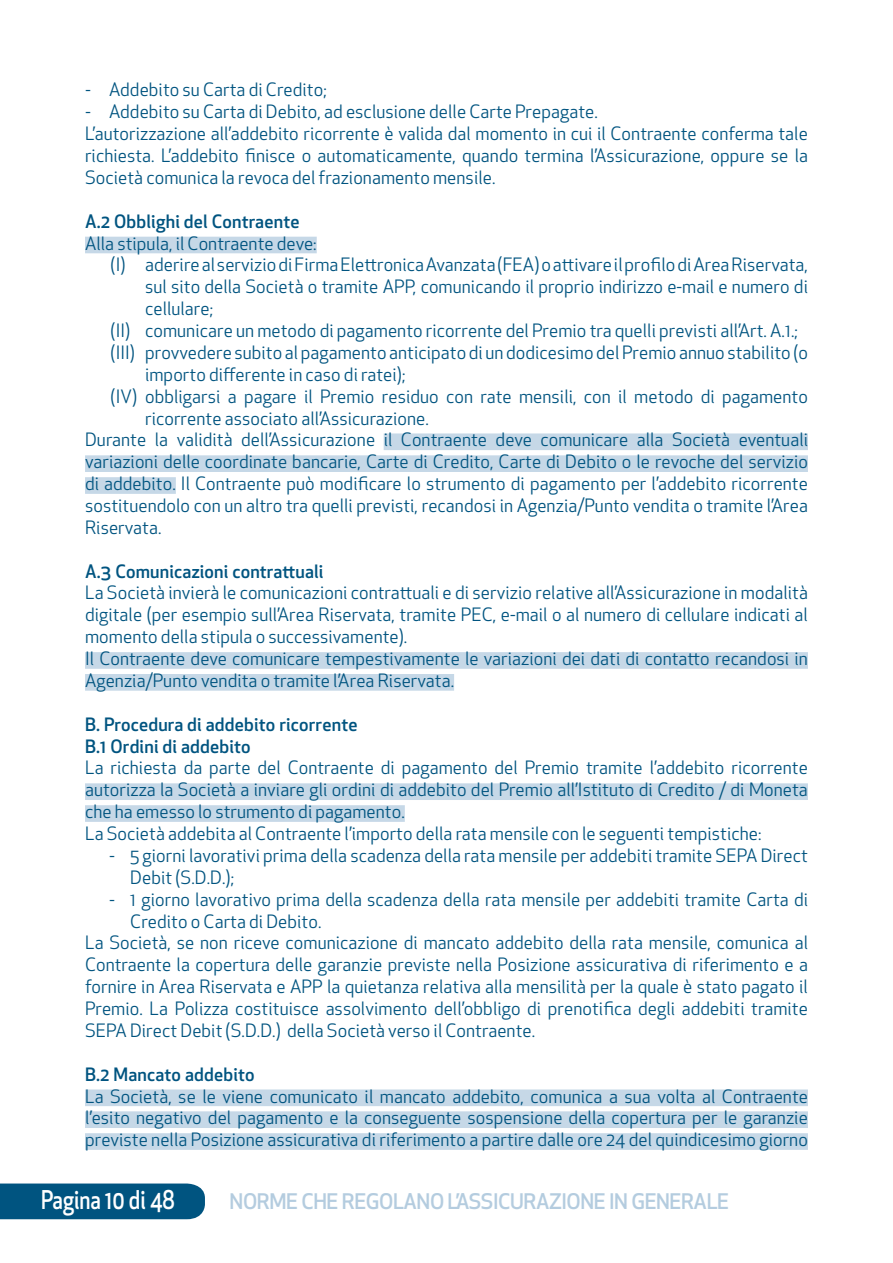
<style>
.page{position:relative;width:893px;height:1263px;background:#fff}
.page>*{position:absolute;margin:0;border:0;box-sizing:border-box;transform-origin:0 0}
.t1{font:500 25.2px "Apex New";color:#fff;scale:.83 1}
.t2{font:500 21px "Apex New";letter-spacing:-.02em;color:#b4ccdf}
.t3{font:18px/21.9px "Apex New";letter-spacing:.005em;color:#005480}
.t4{font:500 18px/21.9px "Apex New";letter-spacing:.01em;color:#005480}
</style>
<div class="page">
<div style="left:0;top:1183px;width:205px;height:36px;background:#005480"></div>
<div style="left:85px;top:237px;width:232px;height:16px;background:#c6d8e7"></div>
<div style="left:384px;top:433px;width:424px;height:17px;background:#c6d8e7"></div>
<div style="left:85px;top:455px;width:723px;height:17px;background:#c6d8e7"></div>
<div style="left:85px;top:477px;width:91px;height:17px;background:#c6d8e7"></div>
<div style="left:85px;top:652px;width:723px;height:17px;background:#c6d8e7"></div>
<div style="left:85px;top:674px;width:369px;height:17px;background:#c6d8e7"></div>
<div style="left:85px;top:783px;width:723px;height:17px;background:#c6d8e7"></div>
<div style="left:85px;top:805px;width:320px;height:17px;background:#c6d8e7"></div>
<div style="left:85px;top:1089px;width:723px;height:17px;background:#c6d8e7"></div>
<div style="left:85px;top:1111px;width:723px;height:17px;background:#c6d8e7"></div>
<div style="left:85px;top:1133px;width:723px;height:17px;background:#c6d8e7"></div>
<p class="t3" style="left:85px;top:79px;width:724px">̍ Addebito su Carta di Credito;<br>̍ Addebito su Carta di Debito, ad esclusione delle Carte Prepagate.<br>L’autorizzazione all’addebito ricorrente è valida dal momento in cui il Contraente conferma tale richiesta. L’addebito finisce o automaticamente, quando termina l’Assicurazione, oppure se la Società comunica la revoca del frazionamento mensile.</p>
<p class="t4" style="left:85px;top:210px;width:216px">A.2 Obblighi del Contraente</p>
<p class="t3" style="left:85px;top:232px;width:233px">Alla stipula, il Contraente deve:</p>
<p class="t3" style="left:111px;top:254px;width:699px">(I) aderire al servizio di Firma Elettronica Avanzata (FEA) o attivare il profilo di Area Riservata,</p>
<p class="t3" style="left:145px;top:276px;width:664px">sul sito della Società o tramite APP, comunicando il proprio indirizzo e-mail e numero di</p>
<p class="t3" style="left:145px;top:298px;width:70px">cellulare;</p>
<p class="t3" style="left:111px;top:320px;width:689px">(II) comunicare un metodo di pagamento ricorrente del Premio tra quelli previsti all’Art. A.1.;</p>
<p class="t3" style="left:111px;top:341px;width:699px">(III) provvedere subito al pagamento anticipato di un dodicesimo del Premio annuo stabilito (o</p>
<p class="t3" style="left:145px;top:363px;width:262px">importo differente in caso di ratei);</p>
<p class="t3" style="left:111px;top:385px;width:699px">(IV) obbligarsi a pagare il Premio residuo con rate mensili, con il metodo di pagamento</p>
<p class="t3" style="left:145px;top:407px;width:285px">ricorrente associato all’Assicurazione.</p>
<p class="t3" style="left:85px;top:429px;width:724px">Durante la validità dell’Assicurazione il Contraente deve comunicare alla Società eventuali</p>
<p class="t3" style="left:85px;top:451px;width:724px">variazioni delle coordinate bancarie, Carte di Credito, Carte di Debito o le revoche del servizio</p>
<p class="t3" style="left:85px;top:473px;width:724px">di addebito. Il Contraente può modificare lo strumento di pagamento per l’addebito ricorrente</p>
<p class="t3" style="left:85px;top:494px;width:724px">sostituendolo con un altro tra quelli previsti, recandosi in Agenzia/Punto vendita o tramite l’Area</p>
<p class="t3" style="left:85px;top:516px;width:78px">Riservata.</p>
<p class="t4" style="left:85px;top:560px;width:240px">A.3 Comunicazioni contrattuali</p>
<p class="t3" style="left:85px;top:582px;width:724px">La Società invierà le comunicazioni contrattuali e di servizio relative all’Assicurazione in modalità digitale (per esempio sull’Area Riservata, tramite PEC, e-mail o al numero di cellulare indicati al momento della stipula o successivamente).<br>Il Contraente deve comunicare tempestivamente le variazioni dei dati di contatto recandosi in Agenzia/Punto vendita o tramite l’Area Riservata.</p>
<p class="t4" style="left:85px;top:713px;width:274px">B. Procedura di addebito ricorrente<br>B.1 Ordini di addebito</p>
<p class="t3" style="left:85px;top:757px;width:724px">La richiesta da parte del Contraente di pagamento del Premio tramite l’addebito ricorrente autorizza la Società a inviare gli ordini di addebito del Premio all’Istituto di Credito / di Moneta che ha emesso lo strumento di pagamento.<br>La Società addebita al Contraente l’importo della rata mensile con le seguenti tempistiche:</p>
<p class="t3" style="left:109px;top:844px;width:700px">̍ 5 giorni lavorativi prima della scadenza della rata mensile per addebiti tramite SEPA Direct</p>
<p class="t3" style="left:130px;top:866px;width:105px">Debit (S.D.D.);</p>
<p class="t3" style="left:109px;top:888px;width:700px">̍ 1 giorno lavorativo prima della scadenza della rata mensile per addebiti tramite Carta di</p>
<p class="t3" style="left:130px;top:910px;width:193px">Credito o Carta di Debito.</p>
<p class="t3" style="left:85px;top:932px;width:724px">La Società, se non riceve comunicazione di mancato addebito della rata mensile, comunica al</p>
<p class="t3" style="left:85px;top:954px;width:724px">Contraente la copertura delle garanzie previste nella Posizione assicurativa di riferimento e a</p>
<p class="t3" style="left:85px;top:976px;width:724px">fornire in Area Riservata e APP la quietanza relativa alla mensilità per la quale è stato pagato il</p>
<p class="t3" style="left:85px;top:997px;width:724px">Premio. La Polizza costituisce assolvimento dell’obbligo di prenotifica degli addebiti tramite</p>
<p class="t3" style="left:85px;top:1019px;width:452px">SEPA Direct Debit (S.D.D.) della Società verso il Contraente.</p>
<p class="t4" style="left:85px;top:1063px;width:171px">B.2 Mancato addebito</p>
<p class="t3" style="left:85px;top:1085px;width:724px;text-align:justify">La Società, se le viene comunicato il mancato addebito, comunica a sua volta al Contraente l’esito negativo del pagamento e la conseguente sospensione della copertura per le garanzie previste nella Posizione assicurativa di riferimento a partire dalle ore 24 del quindicesimo giorno</p>
<h1 class="t1" style="left:41px;top:1183px;width:163px">Pagina 10 di 48</h1>
<p class="t2" style="left:230px;top:1187px;width:501px">NORME CHE REGOLANO L’ASSICURAZIONE IN GENERALE</p>
</div>
